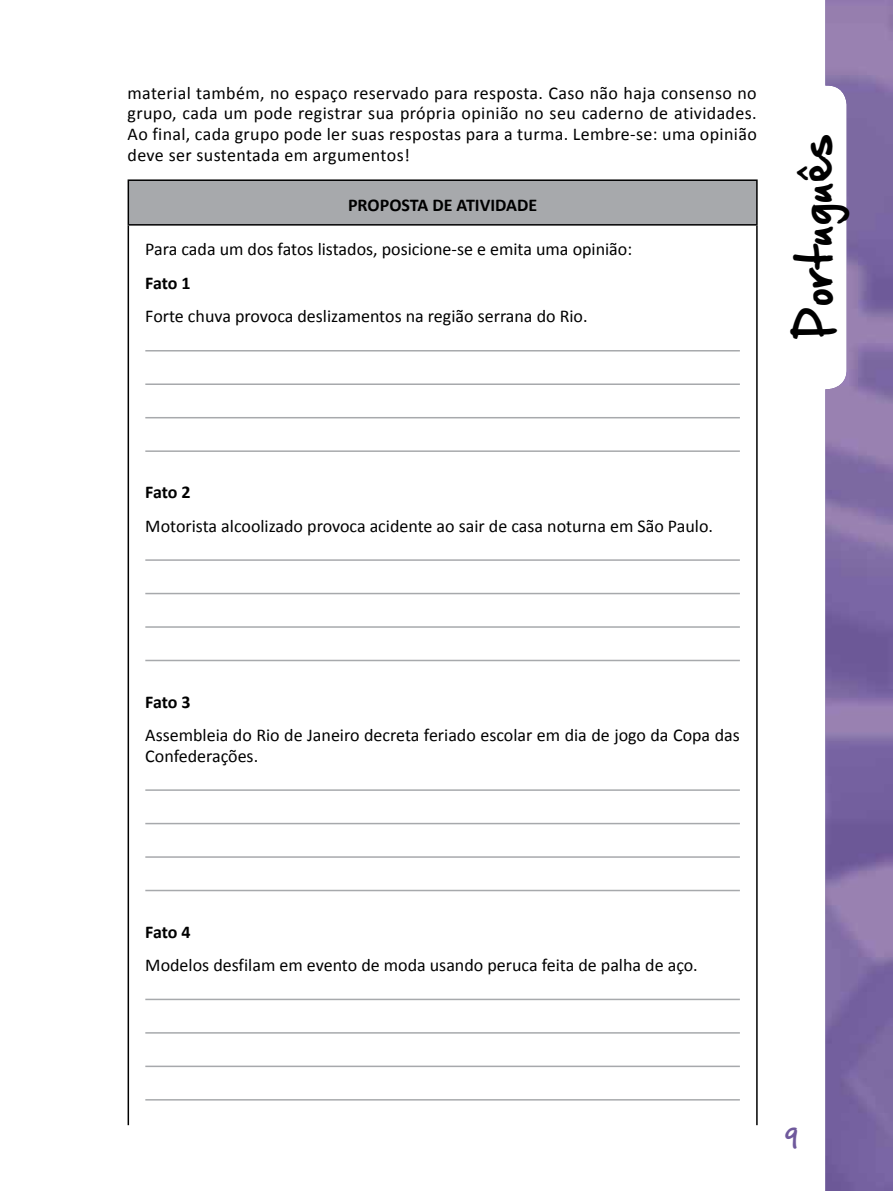
<style>
.page{position:relative;width:893px;height:1191px;background:#fff}
.page>*{position:absolute;margin:0;border:0;box-sizing:border-box;transform-origin:0 0}
.t1{font:42px "Hand Of Sean";letter-spacing:.02em;color:#000}
.t2{font:24px "Hand Of Sean";color:#6f599c}
.t3{font:18px/20.7px "Calibri";color:#000;text-align:justify}
.t4{font:700 18px "Calibri";letter-spacing:-.01em;color:#000}
</style>
<div class="page">
<img style="left:825px;top:0;width:68px;height:1191px">
<div style="left:128px;top:180px;width:629px;height:45px;background:#a7a9ac"></div>
<hr style="left:128px;top:224px;width:630px;height:2px;background:#000">
<hr style="left:128px;top:226px;width:1px;height:899px;background:#000">
<hr style="left:756px;top:226px;width:2px;height:899px;background:#000">
<hr style="left:128px;top:179px;width:630px;height:2px;background:#000">
<hr style="left:128px;top:181px;width:1px;height:43px;background:#000">
<hr style="left:756px;top:181px;width:2px;height:43px;background:#000">
<hr style="left:145px;top:350px;width:595px;height:1px;background:#a7a9ac">
<hr style="left:145px;top:383px;width:595px;height:2px;background:#a7a9ac">
<hr style="left:145px;top:417px;width:595px;height:1px;background:#a7a9ac">
<hr style="left:145px;top:450px;width:595px;height:2px;background:#a7a9ac">
<hr style="left:145px;top:559px;width:595px;height:2px;background:#a7a9ac">
<hr style="left:145px;top:593px;width:595px;height:1px;background:#a7a9ac">
<hr style="left:145px;top:626px;width:595px;height:2px;background:#a7a9ac">
<hr style="left:145px;top:659px;width:595px;height:2px;background:#a7a9ac">
<hr style="left:145px;top:789px;width:595px;height:2px;background:#a7a9ac">
<hr style="left:145px;top:823px;width:595px;height:1px;background:#a7a9ac">
<hr style="left:145px;top:856px;width:595px;height:1px;background:#a7a9ac">
<hr style="left:145px;top:889px;width:595px;height:2px;background:#a7a9ac">
<hr style="left:145px;top:998px;width:595px;height:2px;background:#a7a9ac">
<hr style="left:145px;top:1032px;width:595px;height:1px;background:#a7a9ac">
<hr style="left:145px;top:1065px;width:595px;height:2px;background:#a7a9ac">
<hr style="left:145px;top:1099px;width:595px;height:1px;background:#a7a9ac">
<p class="t3" style="left:128px;top:82px;width:631px">material também, no espaço reservado para resposta. Caso não haja consenso no grupo, cada um pode registrar sua própria opinião no seu caderno de atividades.<br>Ao final, cada grupo pode ler suas respostas para a turma. Lembre-se: uma opinião deve ser sustentada em argumentos!</p>
<p class="t4" style="left:348px;top:193px;width:191px">PROPOSTA DE ATIVIDADE</p>
<p class="t3" style="left:145px;top:239px;width:488px">Para cada um dos fatos listados, posicione-se e emita uma opinião:</p>
<p class="t4" style="left:145px;top:271px;width:47px">Fato 1</p>
<p class="t3" style="left:145px;top:306px;width:444px">Forte chuva provoca deslizamentos na região serrana do Rio.</p>
<h1 class="t1" style="left:777px;top:340px;width:208px;rotate:-90deg">Português</h1>
<p class="t4" style="left:145px;top:481px;width:47px">Fato 2</p>
<p class="t3" style="left:145px;top:515px;width:569px">Motorista alcoolizado provoca acidente ao sair de casa noturna em São Paulo.</p>
<p class="t4" style="left:145px;top:690px;width:47px">Fato 3</p>
<p class="t3" style="left:145px;top:724px;width:596px">Assembleia do Rio de Janeiro decreta feriado escolar em dia de jogo da Copa das<br>Confederações.</p>
<p class="t4" style="left:145px;top:920px;width:47px">Fato 4</p>
<p class="t3" style="left:145px;top:954px;width:554px">Modelos desfilam em evento de moda usando peruca feita de palha de aço.</p>
<h2 class="t2" style="left:785px;top:1115px;width:14px">9</h2>
</div>
